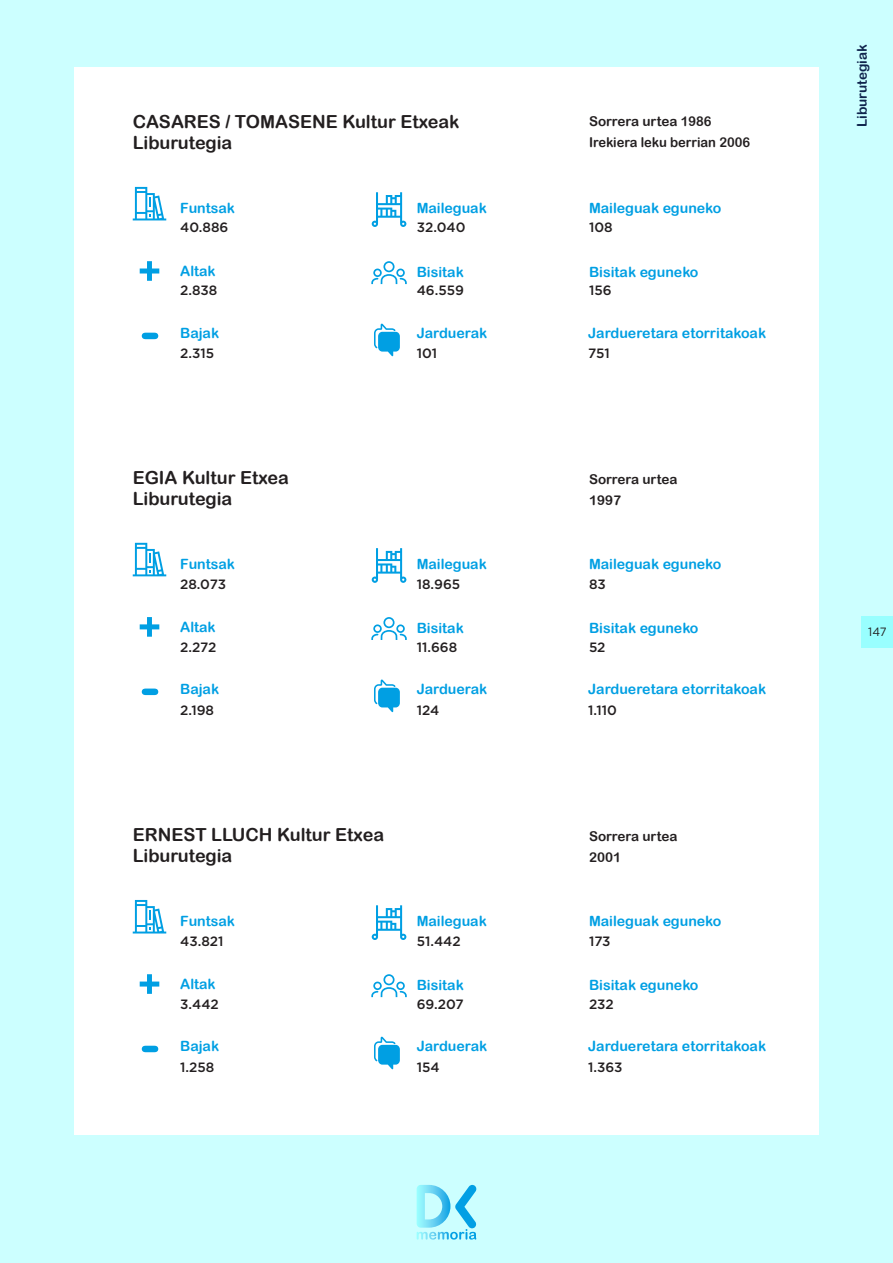
<style>
.page{position:relative;width:893px;height:1263px;background:#cff}
.page>*{position:absolute;margin:0;border:0;box-sizing:border-box;transform-origin:0 0}
.t1{font:18px/21px "Arial Rounded MT Bold";color:#231f20}
.t2{font:14.1px "Arial Rounded MT Bold";color:#009fe3}
.t3{font:500 13.5px "Gotham";color:#231f20}
.t4{font:13.5px/21px "Arial Rounded MT Bold";color:#231f20}
.t5{font:13.5px "Arial Rounded MT Bold";color:#0f244d}
.t6{font:12px "Gotham";color:#231f20;scale:.96 1}
</style>
<div class="page">
<div style="left:74px;top:67px;width:745px;height:1067px;background:#fff"></div>
<svg style="left:133px;top:543px;width:33px;height:33px"></svg>
<svg style="left:372px;top:548px;width:34px;height:35px"></svg>
<svg style="left:140px;top:617px;width:19px;height:20px"></svg>
<svg style="left:371px;top:617px;width:36px;height:23px"></svg>
<svg style="left:374px;top:679px;width:26px;height:33px"></svg>
<svg style="left:142px;top:688px;width:16px;height:7px"></svg>
<svg style="left:133px;top:900px;width:33px;height:33px"></svg>
<svg style="left:372px;top:905px;width:34px;height:35px"></svg>
<svg style="left:140px;top:974px;width:19px;height:20px"></svg>
<svg style="left:371px;top:974px;width:36px;height:23px"></svg>
<svg style="left:374px;top:1036px;width:26px;height:33px"></svg>
<svg style="left:142px;top:1046px;width:16px;height:6px"></svg>
<svg style="left:133px;top:187px;width:33px;height:33px"></svg>
<svg style="left:372px;top:192px;width:34px;height:35px"></svg>
<svg style="left:140px;top:261px;width:19px;height:20px"></svg>
<svg style="left:371px;top:261px;width:36px;height:23px"></svg>
<svg style="left:374px;top:324px;width:26px;height:32px"></svg>
<svg style="left:142px;top:333px;width:16px;height:6px"></svg>
<svg style="left:417px;top:1185px;width:60px;height:54px"></svg>
<div style="left:862px;top:616px;width:31px;height:31px;background:#9ff"></div>
<p class="t1" style="left:133px;top:111px;width:328px">CASARES / TOMASENE Kultur Etxeak<br>Liburutegia</p>
<p class="t4" style="left:589px;top:111px;width:163px">Sorrera urtea 1986<br>Irekiera leku berrian 2006</p>
<p class="t5" style="left:854px;top:127px;width:84px;rotate:-90deg">Liburutegiak</p>
<p class="t2" style="left:180px;top:200px;width:56px">Funtsak</p>
<p class="t3" style="left:180px;top:218px;width:50px">40.886</p>
<p class="t2" style="left:180px;top:263px;width:37px">Altak</p>
<p class="t3" style="left:180px;top:281px;width:39px">2.838</p>
<p class="t2" style="left:417px;top:200px;width:72px">Maileguak</p>
<p class="t3" style="left:417px;top:218px;width:50px">32.040</p>
<p class="t2" style="left:417px;top:264px;width:49px">Bisitak</p>
<p class="t3" style="left:417px;top:281px;width:49px">46.559</p>
<p class="t2" style="left:589px;top:200px;width:134px">Maileguak eguneko</p>
<p class="t3" style="left:589px;top:218px;width:25px">108</p>
<p class="t2" style="left:589px;top:264px;width:111px">Bisitak eguneko</p>
<p class="t3" style="left:589px;top:281px;width:24px">156</p>
<p class="t2" style="left:180px;top:325px;width:40px">Bajak</p>
<p class="t3" style="left:180px;top:344px;width:35px">2.315</p>
<p class="t2" style="left:417px;top:325px;width:72px">Jarduerak</p>
<p class="t3" style="left:417px;top:344px;width:22px">101</p>
<p class="t2" style="left:588px;top:325px;width:179px">Jardueretara etorritakoak</p>
<p class="t3" style="left:588px;top:344px;width:23px">751</p>
<p class="t1" style="left:133px;top:467px;width:158px">EGIA Kultur Etxea<br>Liburutegia</p>
<p class="t4" style="left:589px;top:468px;width:90px">Sorrera urtea<br>1997</p>
<p class="t2" style="left:180px;top:556px;width:56px">Funtsak</p>
<p class="t3" style="left:180px;top:575px;width:47px">28.073</p>
<p class="t2" style="left:180px;top:619px;width:37px">Altak</p>
<p class="t3" style="left:180px;top:638px;width:38px">2.272</p>
<p class="t2" style="left:417px;top:556px;width:72px">Maileguak</p>
<p class="t3" style="left:417px;top:575px;width:45px">18.965</p>
<p class="t2" style="left:417px;top:620px;width:49px">Bisitak</p>
<p class="t3" style="left:417px;top:638px;width:42px">11.668</p>
<p class="t2" style="left:589px;top:556px;width:134px">Maileguak eguneko</p>
<p class="t3" style="left:589px;top:575px;width:18px">83</p>
<p class="t2" style="left:589px;top:620px;width:111px">Bisitak eguneko</p>
<p class="t3" style="left:589px;top:638px;width:18px">52</p>
<p class="t6" style="left:868px;top:624px;width:21px">147</p>
<p class="t2" style="left:180px;top:681px;width:40px">Bajak</p>
<p class="t3" style="left:180px;top:701px;width:35px">2.198</p>
<p class="t2" style="left:417px;top:681px;width:72px">Jarduerak</p>
<p class="t3" style="left:417px;top:701px;width:24px">124</p>
<p class="t2" style="left:588px;top:681px;width:179px">Jardueretara etorritakoak</p>
<p class="t3" style="left:588px;top:701px;width:30px">1.110</p>
<p class="t1" style="left:133px;top:824px;width:253px">ERNEST LLUCH Kultur Etxea<br>Liburutegia</p>
<p class="t4" style="left:589px;top:826px;width:90px">Sorrera urtea<br>2001</p>
<p class="t2" style="left:180px;top:913px;width:56px">Funtsak</p>
<p class="t3" style="left:180px;top:932px;width:45px">43.821</p>
<p class="t2" style="left:180px;top:976px;width:37px">Altak</p>
<p class="t3" style="left:180px;top:995px;width:40px">3.442</p>
<p class="t2" style="left:417px;top:913px;width:72px">Maileguak</p>
<p class="t3" style="left:417px;top:932px;width:46px">51.442</p>
<p class="t2" style="left:417px;top:977px;width:49px">Bisitak</p>
<p class="t3" style="left:417px;top:995px;width:48px">69.207</p>
<p class="t2" style="left:589px;top:913px;width:134px">Maileguak eguneko</p>
<p class="t3" style="left:589px;top:932px;width:23px">173</p>
<p class="t2" style="left:589px;top:977px;width:111px">Bisitak eguneko</p>
<p class="t3" style="left:589px;top:995px;width:26px">232</p>
<p class="t2" style="left:180px;top:1038px;width:40px">Bajak</p>
<p class="t3" style="left:180px;top:1058px;width:36px">1.258</p>
<p class="t2" style="left:417px;top:1038px;width:72px">Jarduerak</p>
<p class="t3" style="left:417px;top:1058px;width:24px">154</p>
<p class="t2" style="left:588px;top:1038px;width:179px">Jardueretara etorritakoak</p>
<p class="t3" style="left:588px;top:1058px;width:36px">1.363</p>
</div>
